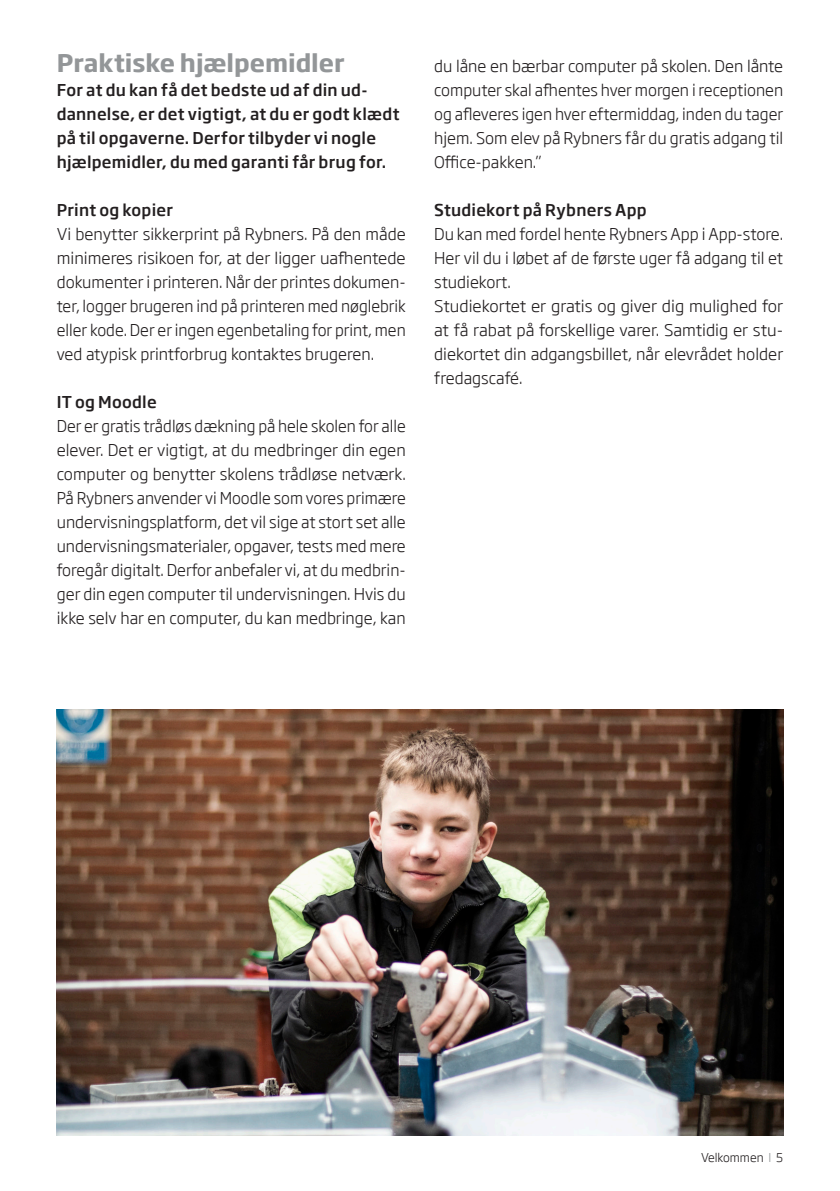
<style>
.page{position:relative;width:840px;height:1191px;background:#fff}
.page>*{position:absolute;margin:0;border:0;box-sizing:border-box;transform-origin:0 0}
._01_rubrik{font:700 24px "Soho Gothic Std";letter-spacing:-.005em;color:#939698}
.Brødtekst{font:300 16px/24px "Soho Gothic Std";color:#231f20;text-align:justify}
._02_rubrik{font:500 16px/24px "Soho Gothic Std";letter-spacing:.015em;color:#231f20}
.t1{font:300 12px "Soho Gothic Std";color:#231f20}
.s1{color:#939698}
</style>
<div class="page">
<img style="left:57px;top:709px;width:725px;height:426px">
<p class="_01_rubrik" style="left:57px;top:47px;width:289px">Praktiske hjælpemidler</p>
<p class="_02_rubrik" style="left:57px;top:78px;width:344px">For at du kan få det bedste ud af din ud&shy;dannelse, er det vigtigt, at du er godt klædt på til opgaverne. Derfor tilbyder vi nogle hjælpemidler, du med garanti får brug for.</p>
<p class="_02_rubrik" style="left:57px;top:198px;width:118px">Print og kopier</p>
<p class="Brødtekst" style="left:57px;top:222px;width:350px">Vi benytter sikkerprint på Rybners. På den måde minimeres risikoen for, at der ligger uafhentede dokumenter i printeren. Når der printes dokumen&shy;ter, logger brugeren ind på printeren med nøglebrik eller kode. Der er ingen egenbetaling for print, men ved atypisk printforbrug kontaktes brugeren.</p>
<p class="_02_rubrik" style="left:57px;top:390px;width:102px">IT og Moodle</p>
<p class="Brødtekst" style="left:57px;top:414px;width:350px">Der er gratis trådløs dækning på hele skolen for alle elever. Det er vigtigt, at du medbringer din egen computer og benytter skolens trådløse netværk.<br>På Rybners anvender vi Moodle som vores primære undervisningsplatform, det vil sige at stort set alle undervisningsmaterialer, opgaver, tests med mere foregår digitalt. Derfor anbefaler vi, at du medbrin&shy;ger din egen computer til undervisningen. Hvis du ikke selv har en computer, du kan medbringe, kan</p>
<p class="Brødtekst" style="left:434px;top:54px;width:350px">du låne en bærbar computer på skolen. Den lånte computer skal afhentes hver morgen i receptionen og afleveres igen hver eftermiddag, inden du tager hjem. Som elev på Rybners får du gratis adgang til Office-pakken.”</p>
<p class="_02_rubrik" style="left:434px;top:198px;width:214px">Studiekort på Rybners App</p>
<p class="Brødtekst" style="left:434px;top:222px;width:350px">Du kan med fordel hente Rybners App i App-store.<br>Her vil du i løbet af de første uger få adgang til et studiekort.</p>
<p class="Brødtekst" style="left:434px;top:294px;width:350px">Studiekortet er gratis og giver dig mulighed for at få rabat på forskellige varer. Samtidig er stu&shy;diekortet din adgangsbillet, når elevrådet holder fredagscafé.</p>
<p class="t1" style="left:700px;top:1150px;width:84px">Velkommen <span class="s1">I</span> 5</p>
</div>
